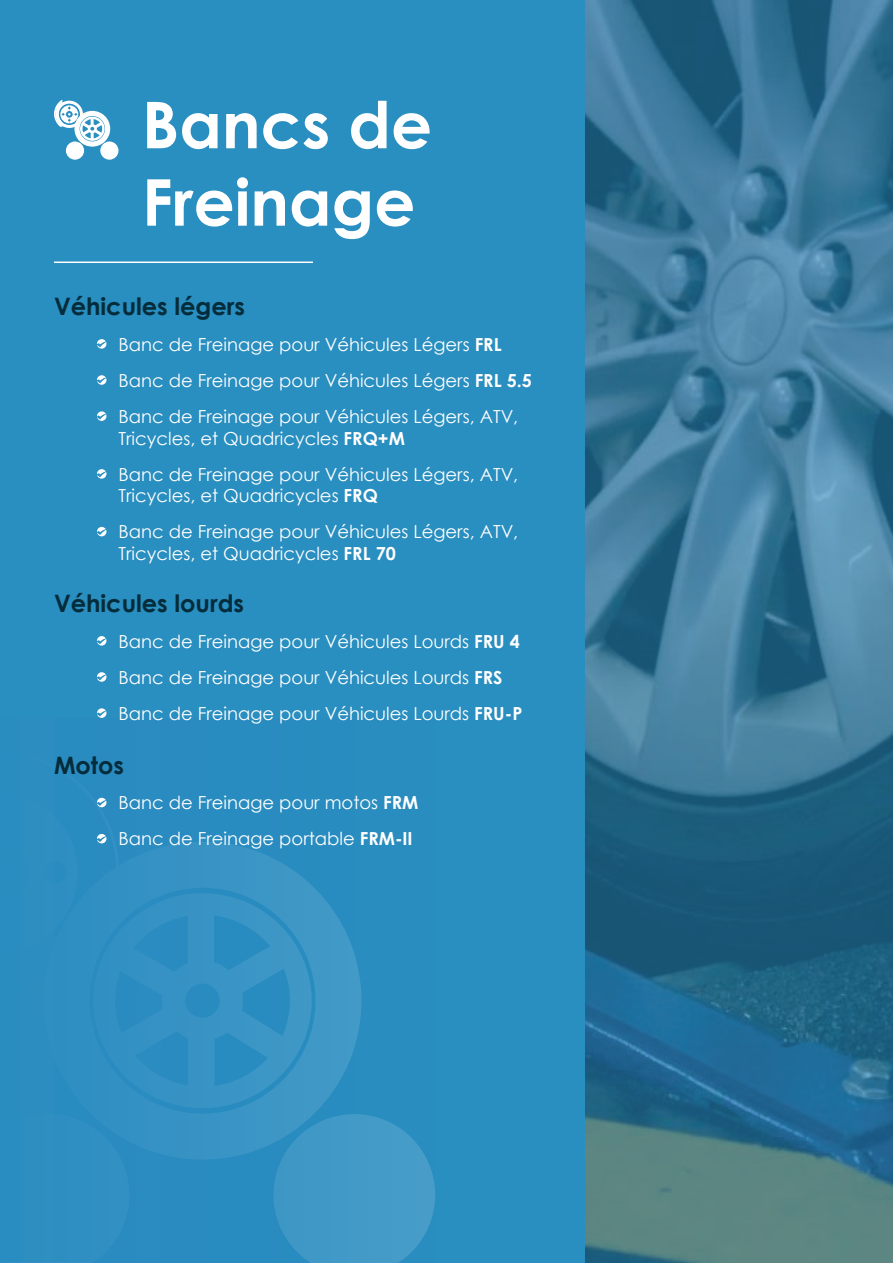
<style>
.page{position:relative;width:893px;height:1263px;background:#fff}
.page>*{position:absolute;margin:0;border:0;box-sizing:border-box;transform-origin:0 0}
.t1{font:700 64.5px/77.4px "Century Gothic";color:#fff}
.t2{font:700 24px "Century Gothic";color:#042c3b}
.t3{font:18px/36.2px "Century Gothic";color:#fff}
.s1{font-weight:700}
</style>
<div class="page">
<svg style="left:584px;top:0;width:309px;height:1263px;background:#377392"></svg>
<div style="left:0;top:0;width:584px;height:1263px;background:#298ec0"></div>
<hr style="left:54px;top:261px;width:259px;height:2px;background:#fff">
<img style="left:45px;top:842px;width:390px;height:421px">
<svg style="left:97px;top:339px;width:9px;height:10px"></svg>
<svg style="left:97px;top:375px;width:9px;height:10px"></svg>
<svg style="left:97px;top:411px;width:9px;height:10px"></svg>
<svg style="left:97px;top:469px;width:9px;height:10px"></svg>
<svg style="left:97px;top:527px;width:9px;height:9px"></svg>
<svg style="left:97px;top:636px;width:9px;height:10px"></svg>
<svg style="left:97px;top:672px;width:9px;height:10px"></svg>
<svg style="left:45px;top:797px;width:76px;height:198px"></svg>
<svg style="left:97px;top:708px;width:9px;height:10px"></svg>
<svg style="left:54px;top:100px;width:56px;height:47px"></svg>
<div style="left:66px;top:141px;width:18px;height:19px;background:#fff;border-radius:50%"></div>
<div style="left:100px;top:141px;width:18px;height:19px;background:#fff;border-radius:50%"></div>
<h1 class="t1" style="left:142px;top:83px;width:292px">Bancs de<br>Freinage</h1>
<h2 class="t2" style="left:54px;top:288px;width:193px">Véhicules légers</h2>
<p class="t3" style="left:118px;top:326px;width:415px">Banc de Freinage pour Véhicules Légers <span class="s1">FRL<br></span>Banc de Freinage pour Véhicules Légers <span class="s1">FRL 5.5<br></span>Banc de Freinage pour Véhicules Légers, ATV,</p>
<p class="t3" style="left:118px;top:420px;width:401px">Tricycles, et Quadricycles <span class="s1">FRQ+M<br></span>Banc de Freinage pour Véhicules Légers, ATV,</p>
<p class="t3" style="left:118px;top:477px;width:401px">Tricycles, et Quadricycles <span class="s1">FRQ<br></span>Banc de Freinage pour Véhicules Légers, ATV,</p>
<p class="t3" style="left:118px;top:535px;width:279px">Tricycles, et Quadricycles <span class="s1">FRL 70</span></p>
<h2 class="t2" style="left:54px;top:585px;width:192px">Véhicules lourds</h2>
<p class="t3" style="left:118px;top:623px;width:403px">Banc de Freinage pour Véhicules Lourds <span class="s1">FRU 4</span></p>
<p class="t3" style="left:118px;top:659px;width:386px">Banc de Freinage pour Véhicules Lourds <span class="s1">FRS</span></p>
<p class="t3" style="left:118px;top:695px;width:405px">Banc de Freinage pour Véhicules Lourds <span class="s1">FRU-P</span></p>
<h2 class="t2" style="left:54px;top:747px;width:72px">Motos</h2>
<p class="t3" style="left:118px;top:784px;width:301px">Banc de Freinage pour motos <span class="s1">FRM</span></p>
<p class="t3" style="left:118px;top:821px;width:296px">Banc de Freinage portable <span class="s1">FRM-II</span></p>
</div>
